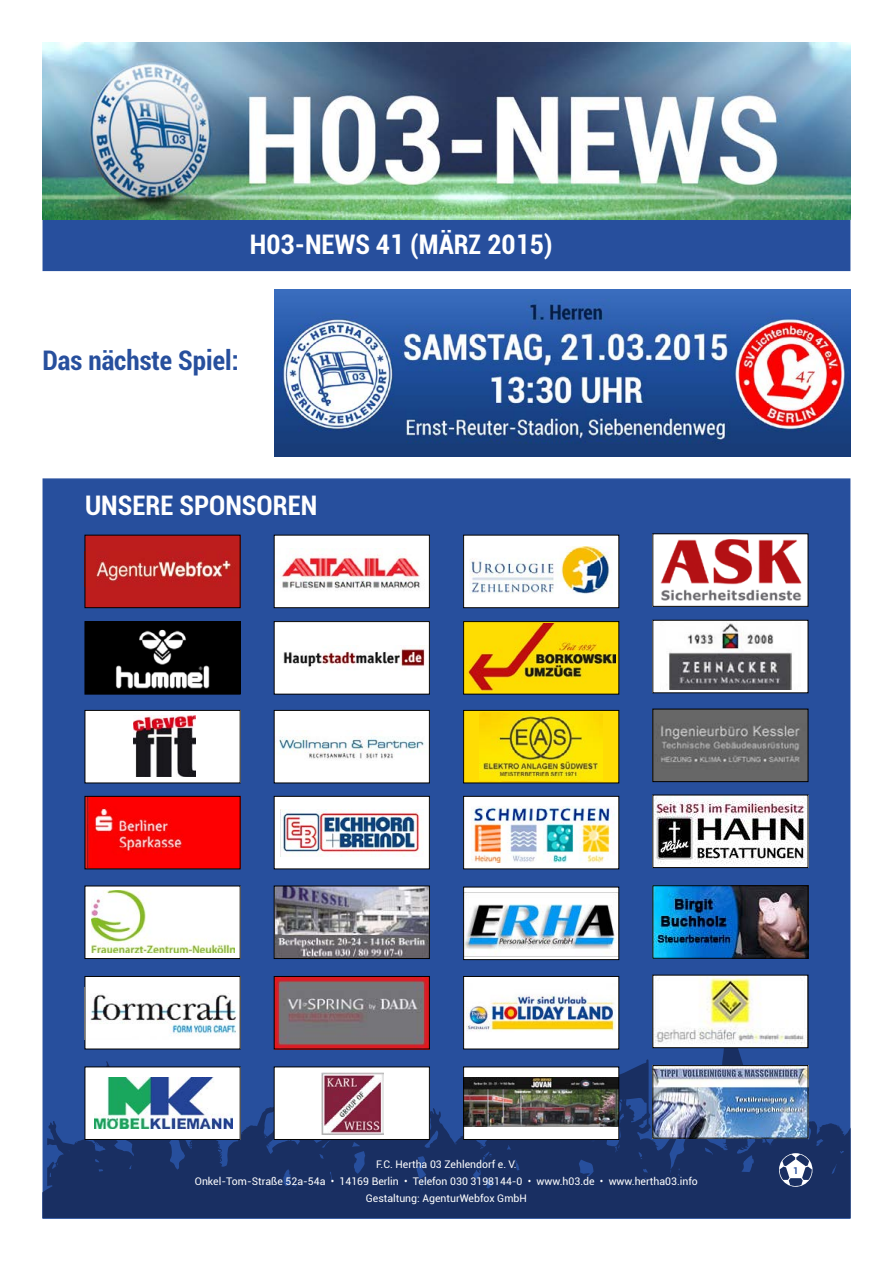
<style>
.page{position:relative;width:893px;height:1263px;background:#fff}
.page>*{position:absolute;margin:0;border:0;box-sizing:border-box;transform-origin:0 0}
.t1{font:700 condensed 27px "Roboto";color:#fff}
.t2{font:700 condensed 27px "Roboto";color:#274f9d}
.t3{font:10.5px/16.8px "Roboto";color:#fff;text-align:center}
.t4{font:700 9.3px "Roboto";color:#274f9d}
</style>
<div class="page">
<div style="left:43px;top:217px;width:807px;height:54px;background:#274f9d;border:2px solid #274f9d"></div>
<div style="left:43px;top:478px;width:807px;height:741px;background:#274f9d;border:2px solid #274f9d"></div>
<svg style="left:566px;top:1218px;width:86px;height:1px"></svg>
<img style="left:43px;top:43px;width:807px;height:176px">
<img style="left:274px;top:290px;width:576px;height:166px">
<svg style="left:43px;top:1026px;width:807px;height:192px;fill:#192f62"></svg>
<div style="left:85px;top:535px;width:155px;height:73px;background:#bd1d1d"></div>
<img style="left:96px;top:551px;width:136px;height:35px">
<div style="left:85px;top:535px;width:155px;height:73px;border:1px solid #000"></div>
<div style="left:85px;top:622px;width:155px;height:72px;background:#000"></div>
<img style="left:115px;top:629px;width:95px;height:60px">
<div style="left:85px;top:621px;width:155px;height:73px;border:1px solid #000"></div>
<div style="left:85px;top:710px;width:155px;height:73px;background:#fff"></div>
<img style="left:133px;top:716px;width:62px;height:61px">
<div style="left:85px;top:710px;width:155px;height:73px;border:1px solid #000"></div>
<img style="left:87px;top:798px;width:151px;height:69px">
<div style="left:85px;top:796px;width:155px;height:73px;border:1px solid #000"></div>
<div style="left:85px;top:886px;width:155px;height:72px;background:#fff"></div>
<img style="left:91px;top:891px;width:143px;height:62px">
<div style="left:85px;top:886px;width:155px;height:73px;border:1px solid #000"></div>
<div style="left:85px;top:976px;width:155px;height:73px;background:#fff"></div>
<img style="left:90px;top:994px;width:146px;height:42px">
<div style="left:85px;top:976px;width:155px;height:73px;border:1px solid #000"></div>
<div style="left:85px;top:1067px;width:155px;height:72px;background:#fff"></div>
<img style="left:95px;top:1077px;width:138px;height:51px">
<div style="left:85px;top:1067px;width:155px;height:73px;border:1px solid #000"></div>
<div style="left:274px;top:535px;width:155px;height:73px;background:#fff"></div>
<img style="left:280px;top:554px;width:140px;height:36px">
<div style="left:274px;top:535px;width:156px;height:73px;border:1px solid #000"></div>
<div style="left:274px;top:622px;width:155px;height:72px;background:#fff"></div>
<img style="left:283px;top:646px;width:142px;height:24px">
<div style="left:274px;top:621px;width:156px;height:73px;border:1px solid #000"></div>
<div style="left:274px;top:710px;width:155px;height:73px;background:#fff"></div>
<img style="left:279px;top:736px;width:146px;height:24px">
<div style="left:274px;top:710px;width:156px;height:73px;border:1px solid #000"></div>
<div style="left:274px;top:796px;width:155px;height:73px;background:#fff"></div>
<img style="left:281px;top:809px;width:143px;height:48px">
<div style="left:274px;top:796px;width:156px;height:73px;border:1px solid #000"></div>
<img style="left:276px;top:888px;width:152px;height:69px">
<div style="left:274px;top:886px;width:156px;height:73px;border:1px solid #000"></div>
<img style="left:276px;top:978px;width:152px;height:69px">
<div style="left:274px;top:976px;width:156px;height:73px;border:1px solid #000"></div>
<div style="left:274px;top:1067px;width:155px;height:72px;background:#fff"></div>
<img style="left:321px;top:1072px;width:62px;height:62px">
<div style="left:274px;top:1067px;width:156px;height:73px;border:1px solid #000"></div>
<div style="left:464px;top:535px;width:155px;height:73px;background:#fff"></div>
<img style="left:470px;top:546px;width:139px;height:48px">
<div style="left:463px;top:535px;width:156px;height:73px;border:1px solid #000"></div>
<div style="left:464px;top:622px;width:155px;height:72px;background:#ffdd04"></div>
<img style="left:468px;top:624px;width:147px;height:66px">
<div style="left:463px;top:621px;width:156px;height:73px;border:1px solid #000"></div>
<div style="left:464px;top:710px;width:155px;height:73px;background:#ffdd04"></div>
<img style="left:479px;top:713px;width:124px;height:68px">
<div style="left:463px;top:710px;width:156px;height:73px;border:1px solid #000"></div>
<div style="left:464px;top:796px;width:155px;height:73px;background:#fff"></div>
<img style="left:471px;top:806px;width:142px;height:57px">
<div style="left:463px;top:796px;width:156px;height:73px;border:1px solid #000"></div>
<div style="left:464px;top:976px;width:155px;height:73px;background:#fff"></div>
<img style="left:467px;top:995px;width:148px;height:36px">
<div style="left:463px;top:976px;width:156px;height:73px;border:1px solid #000"></div>
<div style="left:464px;top:1067px;width:155px;height:72px;background:#fff"></div>
<img style="left:465px;top:1078px;width:152px;height:48px">
<div style="left:463px;top:1067px;width:156px;height:73px;border:1px solid #000"></div>
<div style="left:464px;top:887px;width:155px;height:72px;background:linear-gradient(to right,#fff,#fff)"></div>
<img style="left:465px;top:893px;width:152px;height:63px">
<div style="left:463px;top:887px;width:156px;height:73px;border:1px solid #000"></div>
<div style="left:653px;top:534px;width:155px;height:72px;background:#fff"></div>
<img style="left:660px;top:539px;width:141px;height:62px">
<div style="left:653px;top:620px;width:155px;height:73px;background:#fff"></div>
<img style="left:668px;top:623px;width:124px;height:67px">
<div style="left:653px;top:620px;width:155px;height:73px;border:1px solid #000"></div>
<img style="left:655px;top:711px;width:151px;height:69px">
<div style="left:653px;top:709px;width:155px;height:73px;border:1px solid #000"></div>
<img style="left:655px;top:797px;width:151px;height:69px">
<div style="left:653px;top:795px;width:155px;height:73px;border:1px solid #000"></div>
<img style="left:655px;top:977px;width:151px;height:69px">
<img style="left:655px;top:1067px;width:63px;height:69px">
<div style="left:653px;top:1065px;width:155px;height:73px;border:1px solid #000"></div>
<img style="left:655px;top:887px;width:151px;height:69px">
<div style="left:653px;top:885px;width:155px;height:73px;border:1px solid #000"></div>
<img style="left:718px;top:1027px;width:95px;height:187px">
<div style="left:789px;top:1166px;width:13px;height:8px;background:#fff"></div>
<h1 class="t1" style="left:250px;top:226px;width:304px">H03-NEWS 41 (MÄRZ 2015)</h1>
<h1 class="t2" style="left:43px;top:342px;width:198px">Das nächste Spiel:</h1>
<h1 class="t1" style="left:85px;top:486px;width:234px">UNSERE SPONSOREN</h1>
<p class="t3" style="left:195px;top:1155px;width:504px">F.C. Hertha 03 Zehlendorf e. V.<br>Onkel-Tom-Straße 52a-54a • 14169 Berlin • Telefon 030 3198144-0 • www.h03.de • www.hertha03.info<br>Gestaltung: AgenturWebfox GmbH</p>
<p class="t4" style="left:793px;top:1164px;width:7px">1</p>
</div>
